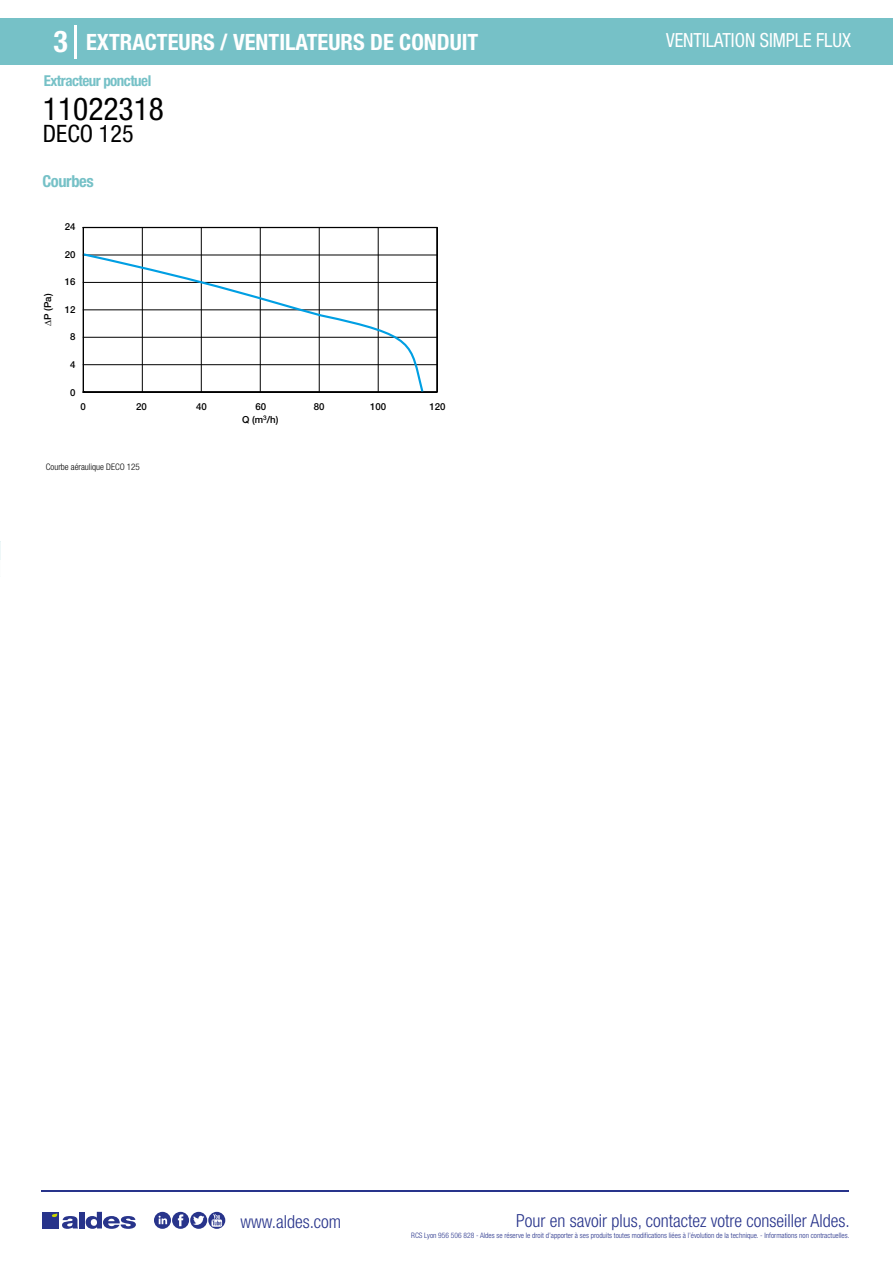
<style>
.page{position:relative;width:893px;height:1263px;background:#fff}
.page>*{position:absolute;margin:0;border:0;box-sizing:border-box;transform-origin:0 0}
.t1{font:condensed 31.5px "Helvetica Neue LT Std";color:#000}
.t2{font:700 condensed 30px "Helvetica Neue LT Std";color:#fff}
.t3{font:condensed 24px "Helvetica Neue LT Std";color:#000}
.t4{font:700 condensed 22.5px "Helvetica Neue LT Std";color:#fff}
.t5{font:condensed 19.5px "Helvetica Neue LT Std";color:#fff;scale:.95 1}
.t6{font:300 condensed 18px "Helvetica Neue";color:#28348b}
.t7{font:700 condensed 16.5px "Helvetica Neue LT Std";letter-spacing:-.025em;color:#76c1c7}
.t8{font:700 condensed 15px "Helvetica Neue LT Std";letter-spacing:-.035em;color:#76c1c7}
.t9{font:500 9.6px "Helvetica Neue";color:#000}
.t10{font:300 condensed 9px "Helvetica Neue";color:#000}
.t11{font:300 condensed 7.5px "Helvetica Neue";color:#28348b}
</style>
<div class="page">
<div style="left:0;top:18px;width:893px;height:46px;background:#76c1c7"></div>
<hr style="left:74px;top:25px;width:2px;height:33px;background:#fff">
<hr style="left:41px;top:1190px;width:808px;height:1px;background:#28348b">
<svg style="left:154px;top:1212px;width:71px;height:17px"></svg>
<div style="left:42px;top:1212px;width:17px;height:16px;background:#28348b"></div>
<div style="left:79px;top:1212px;width:5px;height:16px;background:#28348b"></div>
<svg style="left:86px;top:1212px;width:50px;height:17px"></svg>
<svg style="left:52px;top:1213px;width:26px;height:16px"></svg>
<svg style="left:0;top:541px;width:1px;height:19px"></svg>
<hr style="left:142px;top:227px;width:1px;height:165px;background:#000">
<hr style="left:201px;top:227px;width:1px;height:165px;background:#000">
<hr style="left:260px;top:227px;width:1px;height:165px;background:#000">
<hr style="left:319px;top:227px;width:1px;height:165px;background:#000">
<hr style="left:378px;top:227px;width:1px;height:165px;background:#000">
<hr style="left:83px;top:364px;width:354px;height:1px;background:#000">
<hr style="left:83px;top:337px;width:354px;height:1px;background:#000">
<hr style="left:83px;top:310px;width:354px;height:1px;background:#000">
<hr style="left:83px;top:282px;width:354px;height:1px;background:#000">
<hr style="left:83px;top:255px;width:354px;height:1px;background:#000">
<svg style="left:82px;top:252px;width:343px;height:141px"></svg>
<div style="left:83px;top:227px;width:355px;height:166px;border:1px solid #000"></div>
<h2 class="t2" style="left:54px;top:24px;width:16px">3</h2>
<h3 class="t4" style="left:86px;top:28px;width:394px">EXTRACTEURS / VENTILATEURS DE CONDUIT</h3>
<h3 class="t5" style="left:666px;top:29px;width:196px">VENTILATION SIMPLE FLUX</h3>
<h3 class="t8" style="left:44px;top:71px;width:109px">Extracteur ponctuel</h3>
<h1 class="t1" style="left:43px;top:91px;width:122px">11022318</h1>
<h3 class="t3" style="left:43px;top:120px;width:92px">DECO 125</h3>
<h3 class="t7" style="left:43px;top:171px;width:53px">Courbes</h3>
<p class="t9" style="left:65px;top:221px;width:12px">24</p>
<p class="t9" style="left:65px;top:249px;width:12px">20</p>
<p class="t9" style="left:42px;top:326px;width:34px;rotate:-90deg">∆P (Pa)</p>
<p class="t9" style="left:65px;top:276px;width:12px">16</p>
<p class="t9" style="left:65px;top:304px;width:12px">12</p>
<p class="t9" style="left:70px;top:331px;width:7px">8</p>
<p class="t9" style="left:70px;top:359px;width:7px">4</p>
<p class="t9" style="left:70px;top:386px;width:7px">0</p>
<p class="t9" style="left:81px;top:401px;width:7px">0</p>
<p class="t9" style="left:136px;top:401px;width:12px">20</p>
<p class="t9" style="left:196px;top:401px;width:12px">40</p>
<p class="t9" style="left:255px;top:401px;width:12px">60</p>
<p class="t9" style="left:314px;top:401px;width:12px">80</p>
<p class="t9" style="left:370px;top:401px;width:18px">100</p>
<p class="t9" style="left:429px;top:401px;width:18px">120</p>
<p class="t9" style="left:242px;top:414px;width:38px">Q (m<sup>3</sup>/h)</p>
<p class="t10" style="left:46px;top:461px;width:95px">Courbe aéraulique DECO 125</p>
<h3 class="t6" style="left:240px;top:1211px;width:102px">www.aldes.com</h3>
<h3 class="t6" style="left:516px;top:1211px;width:335px">Pour en savoir plus, contactez votre conseiller Aldes.</h3>
<p class="t11" style="left:411px;top:1230px;width:440px">RCS Lyon 956 506 828 - Aldes se réserve le droit d’apporter à ses produits toutes modifications liées à l’évolution de la technique. - Informations non contractuelles.</p>
</div>
